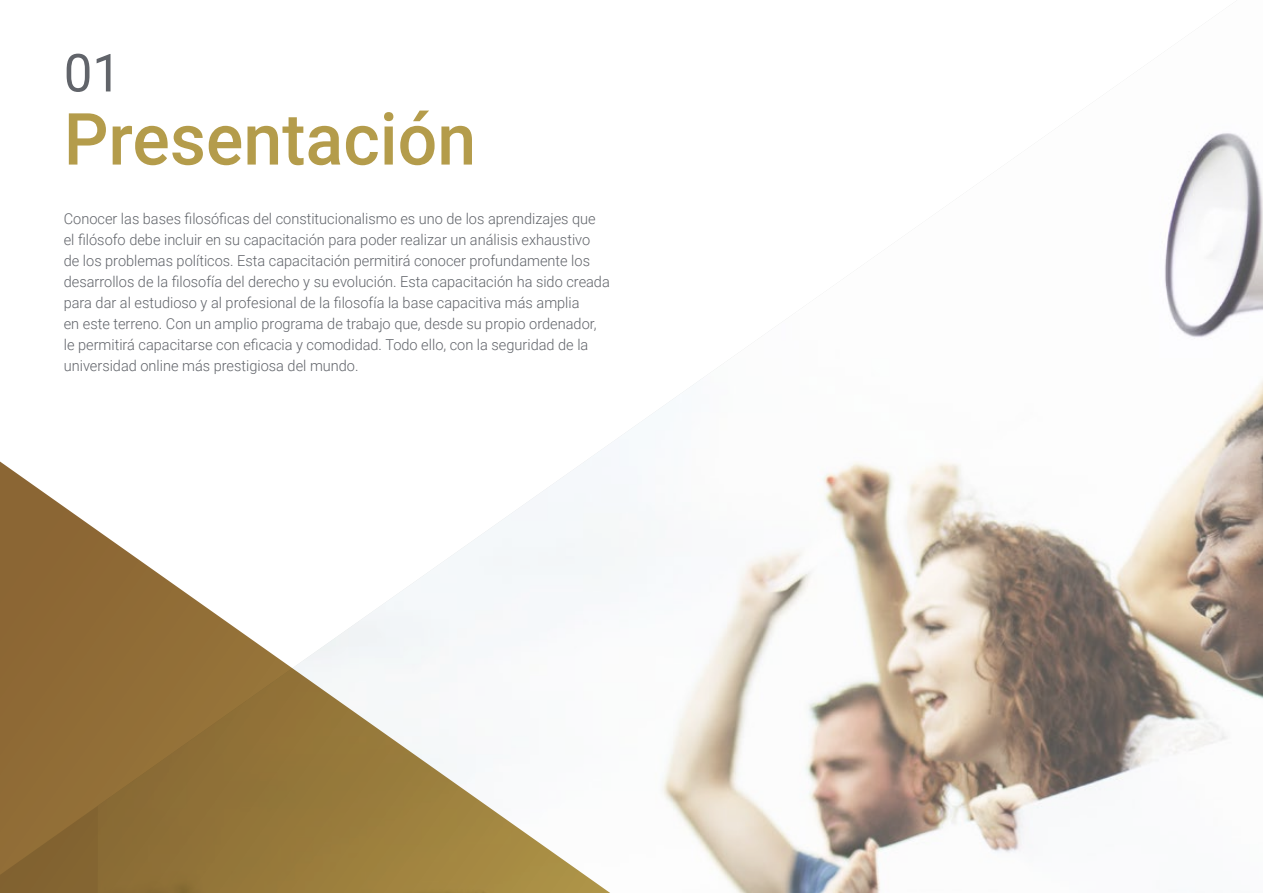
<style>
.page{position:relative;width:1263px;height:893px;background:#fff}
.page>*{position:absolute;margin:0;border:0;box-sizing:border-box;transform-origin:0 0}
.t1{font:500 72px "Roboto";color:#b49c4b}
.t2{font:52.5px "Roboto";color:#61646a}
.t3{font:300 15px/21px "Roboto";color:#61646a}
</style>
<div class="page">
<img style="left:607px;top:133px;width:656px;height:760px">
<svg style="left:0;top:446px;width:640px;height:447px"></svg>
<h2 class="t2" style="left:64px;top:36px;width:59px">01</h2>
<h1 class="t1" style="left:64px;top:89px;width:414px">Presentación</h1>
<p class="t3" style="left:64px;top:207px;width:548px">Conocer las bases filosóficas del constitucionalismo es uno de los aprendizajes que el filósofo debe incluir en su capacitación para poder realizar un análisis exhaustivo<br>de los problemas políticos. Esta capacitación permitirá conocer profundamente los desarrollos de la filosofía del derecho y su evolución. Esta capacitación ha sido creada para dar al estudioso y al profesional de la filosofía la base capacitiva más amplia<br>en este terreno. Con un amplio programa de trabajo que, desde su propio ordenador, le permitirá capacitarse con eficacia y comodidad. Todo ello, con la seguridad de la universidad online más prestigiosa del mundo.</p>
</div>
